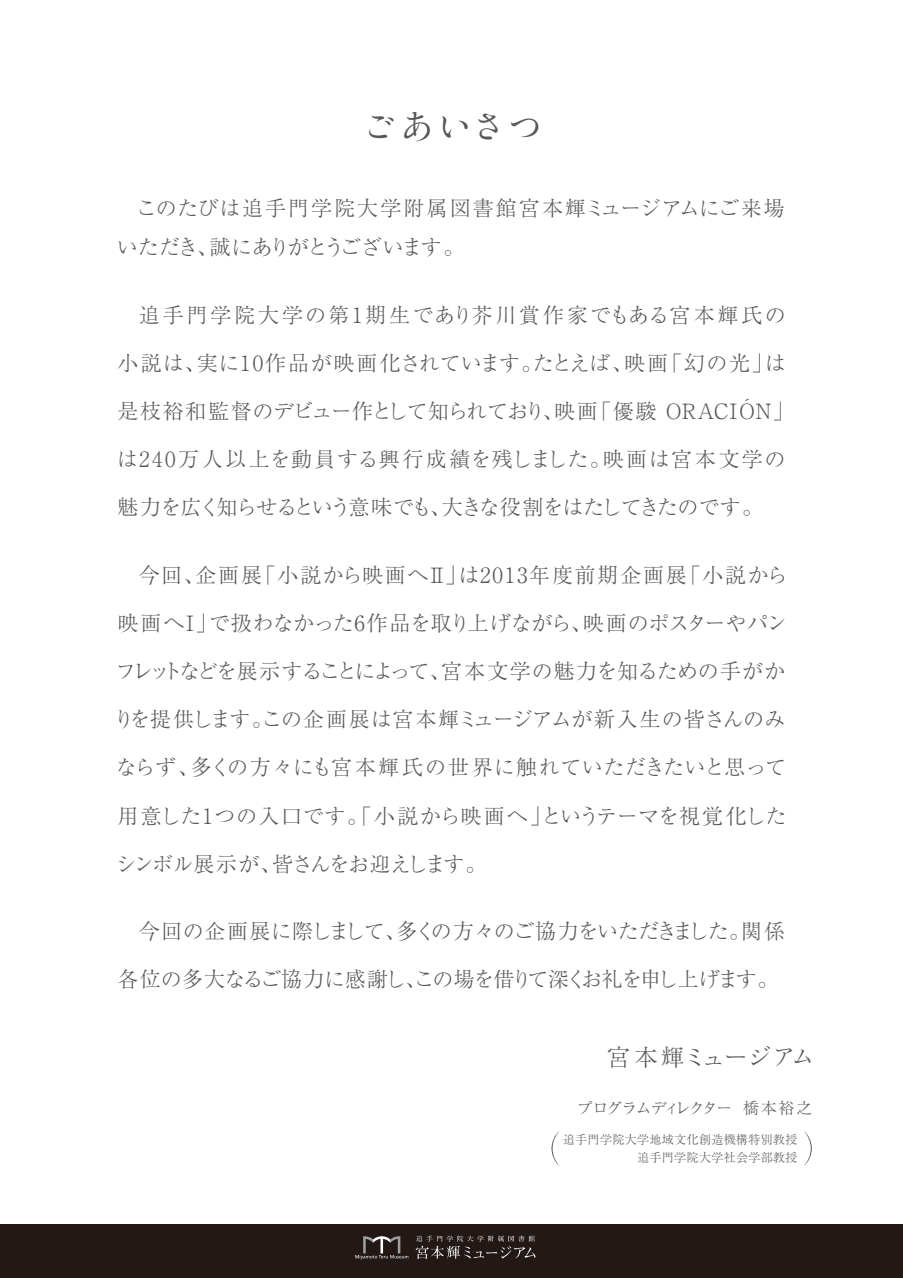
<style>
.page{position:relative;width:903px;height:1278px;background:#fff}
.page>*{position:absolute;margin:0;border:0;box-sizing:border-box;transform-origin:0 0}
.t1{font:35px "Ryumin Std Regular KO";letter-spacing:.055em;color:#595757}
.t2{font:23.62px "Ryumin Std Light KO";letter-spacing:-.05em;color:#595757}
.t3{font:300 21px/39.4px "Ryumin Pr 6 N";letter-spacing:.005em;color:#595757}
.t4{font:300 21px "Ryumin Pr 6 N";letter-spacing:.05em;color:#595757}
.t5{font:300 21px "Ryumin Pr 6 N";letter-spacing:-.015em;color:#595757}
.t6{font:300 21px "Ryumin Pr 6 N";letter-spacing:-.03em;color:#595757}
.t7{font:300 21px "Ryumin Pr 6 N";letter-spacing:-.045em;color:#595757}
.t8{font:300 21px "Ryumin Pr 6 N";letter-spacing:-.05em;color:#595757}
.t9{font:300 21px "Ryumin Pr 6 N";letter-spacing:.085em;color:#595757}
.t10{font:300 21px "Ryumin Pr 6 N";letter-spacing:-.04em;color:#595757}
.t11{font:300 21px "Ryumin Pr 6 N";letter-spacing:.08em;color:#595757}
.t12{font:300 21px "Ryumin Pr 6 N";letter-spacing:.025em;color:#595757}
.t13{font:300 21px "Ryumin Pr 6 N";letter-spacing:.135em;color:#595757}
.t14{font:300 21px "Ryumin Pr 6 N";letter-spacing:-.08em;color:#595757}
.t15{font:300 16.01px "Ryumin Pr 6 N";letter-spacing:-.095em;color:#595757}
.t16{font:300 11.99px/18px "Ryumin Pr 6 N";letter-spacing:.03em;color:#595757;text-align:right}
.s1{font-family:"Ryumin Pr 6 N";font-weight:300}
</style>
<div class="page">
<div style="left:0;top:1224px;width:903px;height:53px;background:#221815"></div>
<svg style="left:355px;top:1236px;width:53px;height:23px"></svg>
<svg style="left:416px;top:1235px;width:119px;height:23px"></svg>
<svg style="left:804px;top:1131px;width:8px;height:35px"></svg>
<svg style="left:551px;top:1131px;width:8px;height:35px"></svg>
<h1 class="t1" style="left:361px;top:101px;width:183px">ごあいさつ</h1>
<p class="t3" style="left:117px;top:187px;width:670px;text-indent:19px">このたびは追手門学院大学附属図書館宮本輝ミュージアムにご来場いただき、誠にありがとうございます。</p>
<p class="t13" style="left:139px;top:298px;width:648px">追手門学院大学の第1期生であり芥川賞作家でもある宮本輝氏の</p>
<p class="t4" style="left:118px;top:346px;width:670px">小説は、実に10作品が映画化されています。たとえば、映画「幻の光」は</p>
<p class="t3" style="left:118px;top:390px;width:678px">是枝裕和監督のデビュー作として知られており、映画「優駿 ORACIÓN」</p>
<p class="t11" style="left:117px;top:443px;width:670px">は240万人以上を動員する興行成績を残しました。映画は宮本文学の</p>
<p class="t8" style="left:118px;top:491px;width:647px">魅力を広く知らせるという意味でも、大きな役割をはたしてきたのです。</p>
<p class="t9" style="left:139px;top:558px;width:651px">今回、企画展「小説から映画へⅡ」は2013年度前期企画展「小説から</p>
<p class="t5" style="left:118px;top:606px;width:671px">映画へⅠ」で扱わなかった6作品を取り上げながら、映画のポスターやパン</p>
<p class="t6" style="left:115px;top:654px;width:671px">フレットなどを展示することによって、宮本文学の魅力を知るための手がか</p>
<p class="t3" style="left:113px;top:698px;width:674px">りを提供します。この企画展は宮本輝ミュージアムが新入生の皆さんのみ</p>
<p class="t12" style="left:116px;top:751px;width:672px">ならず、多くの方々にも宮本輝氏の世界に触れていただきたいと思って</p>
<p class="t3" style="left:118px;top:794px;width:670px">用意した1つの入口です。「小説から映画へ」というテーマを視覚化した</p>
<p class="t14" style="left:116px;top:847px;width:372px">シンボル展示が、皆さんをお迎えします。</p>
<p class="t10" style="left:139px;top:914px;width:647px">今回の企画展に際しまして、多くの方々のご協力をいただきました。関係</p>
<p class="t7" style="left:118px;top:962px;width:662px">各位の多大なるご協力に感謝し、この場を借りて深くお礼を申し上げます。</p>
<p class="t2" style="left:607px;top:1039px;width:209px"><span class="s1">宮本輝</span>ミュージアム</p>
<p class="t15" style="left:577px;top:1095px;width:237px">プログラムディレクター 橋本裕之</p>
<p class="t16" style="left:563px;top:1129px;width:236px">追手門学院大学地域文化創造機構特別教授追手門学院大学社会学部教授</p>
</div>
